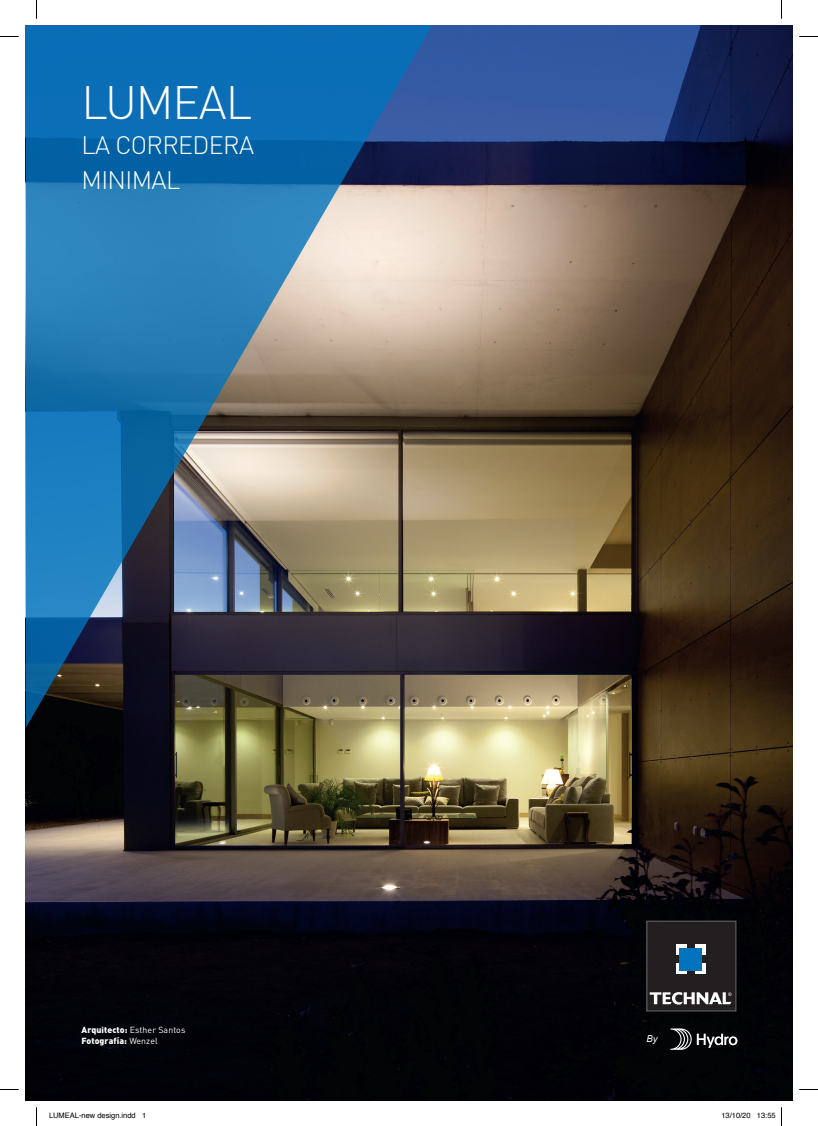
<style>
.page{position:relative;width:818px;height:1126px;background:#fff}
.page>*{position:absolute;margin:0;border:0;box-sizing:border-box;transform-origin:0 0}
.t1{font:300 46.25px "DIN";letter-spacing:-.025em;color:#fff}
.t2{font:300 25px/35px "DIN";letter-spacing:-.025em;color:#fff}
.t3{font:italic 9.5px "Arial";color:#fff}
.t4{font:8.75px "DIN Pro";letter-spacing:.01em;color:#fff}
.t5{font:900 8.75px "DIN";letter-spacing:.01em;color:#fff}
.t6{font:7.5px "Helvetica";color:#000}
.s1{font-family:"DIN";font-weight:900}
.s2{font-family:"DIN Pro";font-weight:400}
</style>
<div class="page">
<img style="left:26px;top:26px;width:765px;height:1073px">
<div style="left:646px;top:921px;width:89px;height:89px;background:#231f20"></div>
<div style="left:646px;top:920px;width:90px;height:91px;border:1px solid #636366"></div>
<div style="left:675px;top:943px;width:11px;height:11px;background:#fff"></div>
<div style="left:694px;top:943px;width:11px;height:11px;background:#fff"></div>
<svg style="left:676px;top:963px;width:10px;height:10px"></svg>
<svg style="left:694px;top:963px;width:11px;height:10px"></svg>
<div style="left:679px;top:947px;width:22px;height:23px;background:#0073bc"></div>
<svg style="left:649px;top:992px;width:82px;height:12px"></svg>
<svg style="left:670px;top:1028px;width:67px;height:21px"></svg>
<svg style="left:26px;top:26px;width:406px;height:701px;background:#4b7692"></svg>
<svg style="left:0;top:36px;width:19px;height:1px"></svg>
<svg style="left:799px;top:36px;width:18px;height:1px"></svg>
<svg style="left:0;top:1089px;width:19px;height:1px"></svg>
<svg style="left:799px;top:1089px;width:18px;height:1px"></svg>
<svg style="left:36px;top:0;width:1px;height:19px"></svg>
<svg style="left:36px;top:1107px;width:1px;height:18px"></svg>
<h1 class="t1" style="left:81px;top:74px;width:172px">LUMEAL</h1>
<h2 class="t2" style="left:81px;top:127px;width:174px">LA CORREDERA<br>MINIMAL</h2>
<p class="t4" style="left:81px;top:1023px;width:105px"><span class="s1">Arquitecto:</span> Esther Santos</p>
<p class="t5" style="left:81px;top:1035px;width:78px">Fotografía: <span class="s2">Wenzel</span></p>
<p class="t3" style="left:646px;top:1033px;width:13px">By</p>
<p class="t6" style="left:49px;top:1109px;width:99px">LUMEAL-new design.indd 1</p>
<p class="t6" style="left:721px;top:1109px;width:56px">13/10/20 13:55</p>
</div>
